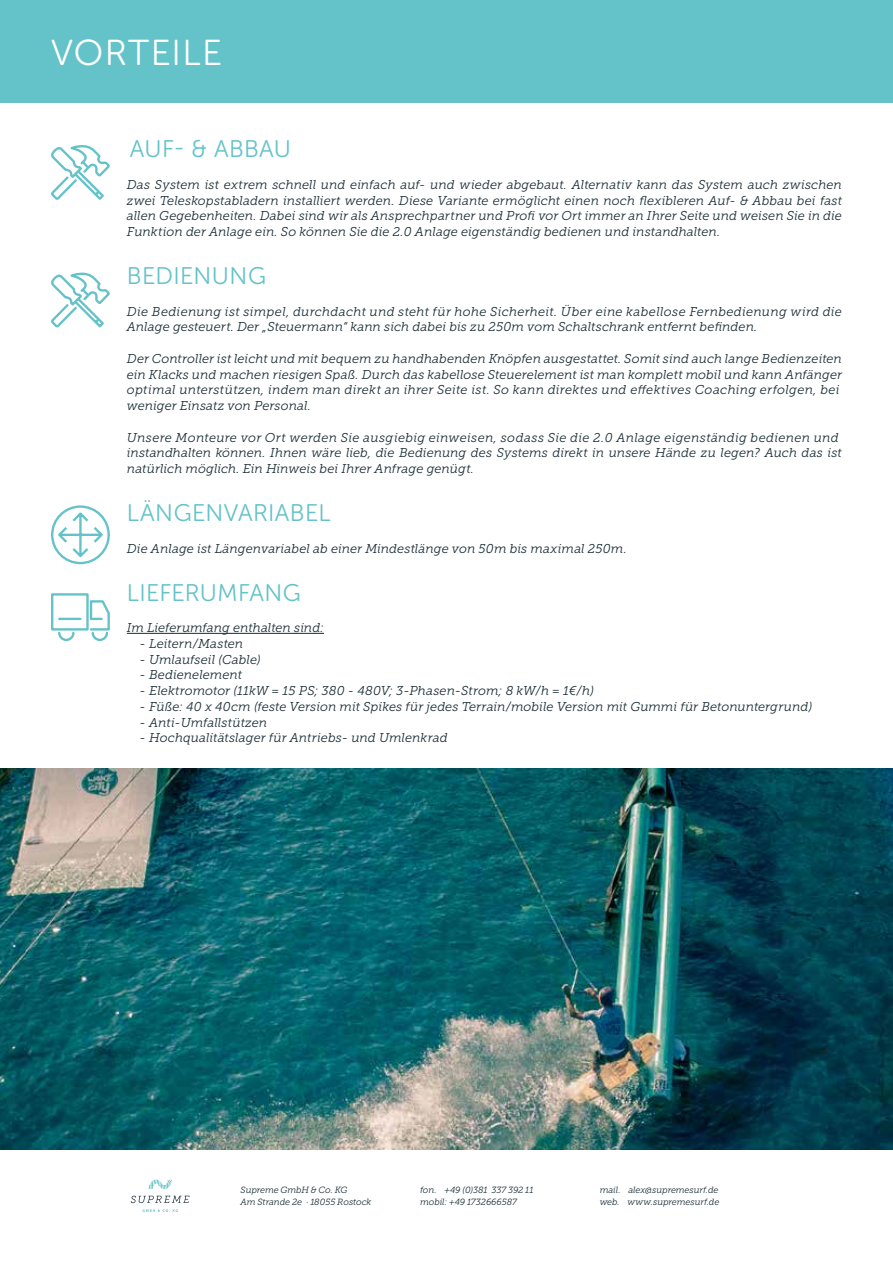
<style>
.page{position:relative;width:893px;height:1263px;background:#fff}
.page>*{position:absolute;margin:0;border:0;box-sizing:border-box;transform-origin:0 0}
.t1{font:36px "Museo Sans Rounded 300";letter-spacing:.04em;color:#fff}
.t2{font:24px "Museo Sans Rounded 300";letter-spacing:.015em;color:#64c2c9}
.t3{font:italic 12.75px/15.8px "Museo Slab 300";letter-spacing:.01em;color:#1a2d35}
.t4{font:italic 9px/12px "Museo Slab 300";letter-spacing:-.01em;color:#1a2d35}
</style>
<div class="page">
<svg style="left:143px;top:1209px;width:35px;height:3px"></svg>
<svg style="left:148px;top:1179px;width:24px;height:10px"></svg>
<svg style="left:131px;top:1196px;width:59px;height:7px"></svg>
<div style="left:0;top:0;width:893px;height:102px;background:#64c2c9"></div>
<hr style="left:127px;top:633px;width:197px;height:1px;background:#1a2d35">
<svg style="left:51px;top:145px;width:59px;height:55px"></svg>
<svg style="left:51px;top:272px;width:59px;height:56px"></svg>
<img style="left:0;top:769px;width:893px;height:380px">
<svg style="left:51px;top:505px;width:59px;height:60px"></svg>
<svg style="left:51px;top:593px;width:59px;height:48px"></svg>
<h1 class="t1" style="left:51px;top:33px;width:172px">VORTEILE</h1>
<h2 class="t2" style="left:130px;top:136px;width:163px">AUF- &amp; ABBAU</h2>
<p class="t3" style="left:127px;top:177px;width:717px;text-align:justify">Das System ist extrem schnell und einfach auf- und wieder abgebaut. Alternativ kann das System auch zwischen zwei Teleskopstabladern installiert werden. Diese Variante ermöglicht einen noch flexibleren Auf- &amp; Abbau bei fast allen Gegebenheiten. Dabei sind wir als Ansprechpartner und Profi vor Ort immer an Ihrer Seite und weisen Sie in die Funktion der Anlage ein. So können Sie die 2.0 Anlage eigenständig bedienen und instandhalten.</p>
<h2 class="t2" style="left:127px;top:263px;width:141px">BEDIENUNG</h2>
<p class="t3" style="left:127px;top:303px;width:717px">Die Bedienung ist simpel, durchdacht und steht für hohe Sicherheit. Über eine kabellose Fernbedienung wird die<br>Anlage gesteuert. Der „Steuermann“ kann sich dabei bis zu 250m vom Schaltschrank entfernt befinden.</p>
<p class="t3" style="left:127px;top:351px;width:717px">Der Controller ist leicht und mit bequem zu handhabenden Knöpfen ausgestattet. Somit sind auch lange Bedienzeiten ein Klacks und machen riesigen Spaß. Durch das kabellose Steuerelement ist man komplett mobil und kann Anfänger optimal unterstützen, indem man direkt an ihrer Seite ist. So kann direktes und effektives Coaching erfolgen, bei weniger Einsatz von Personal.</p>
<p class="t3" style="left:127px;top:429px;width:717px">Unsere Monteure vor Ort werden Sie ausgiebig einweisen, sodass Sie die 2.0 Anlage eigenständig bedienen und instandhalten können. Ihnen wäre lieb, die Bedienung des Systems direkt in unsere Hände zu legen? Auch das ist natürlich möglich. Ein Hinweis bei Ihrer Anfrage genügt.</p>
<h2 class="t2" style="left:127px;top:500px;width:205px">LÄNGENVARIABEL</h2>
<p class="t3" style="left:127px;top:540px;width:501px">Die Anlage ist Längenvariabel ab einer Mindestlänge von 50m bis maximal 250m.</p>
<h2 class="t2" style="left:127px;top:579px;width:175px">LIEFERUMFANG</h2>
<p class="t3" style="left:127px;top:620px;width:199px">Im Lieferumfang enthalten sind:</p>
<p class="t3" style="left:140px;top:636px;width:105px">- Leitern/Masten</p>
<p class="t3" style="left:140px;top:651px;width:123px">- Umlaufseil (Cable)</p>
<p class="t3" style="left:140px;top:667px;width:104px">- Bedienelement</p>
<p class="t3" style="left:140px;top:683px;width:456px">- Elektromotor (11kW = 15 PS; 380 - 480V; 3-Phasen-Strom; 8 kW/h = 1€/h)</p>
<p class="t3" style="left:140px;top:699px;width:674px">- Füße: 40 x 40cm (feste Version mit Spikes für jedes Terrain/mobile Version mit Gummi für Betonuntergrund)</p>
<p class="t3" style="left:140px;top:714px;width:129px">- Anti-Umfallstützen</p>
<p class="t3" style="left:140px;top:730px;width:310px">- Hochqualitätslager für Antriebs- und Umlenkrad</p>
<p class="t4" style="left:241px;top:1184px;width:132px">Supreme GmbH &amp; Co. KG<br>Am Strande 2e · 18055 Rostock</p>
<p class="t4" style="left:420px;top:1184px;width:115px">fon. +49 (0)381 337 392 11 mobil: +49 1732666587</p>
<p class="t4" style="left:600px;top:1184px;width:121px">mail. alex@supremesurf.de web. www.supremesurf.de</p>
</div>
